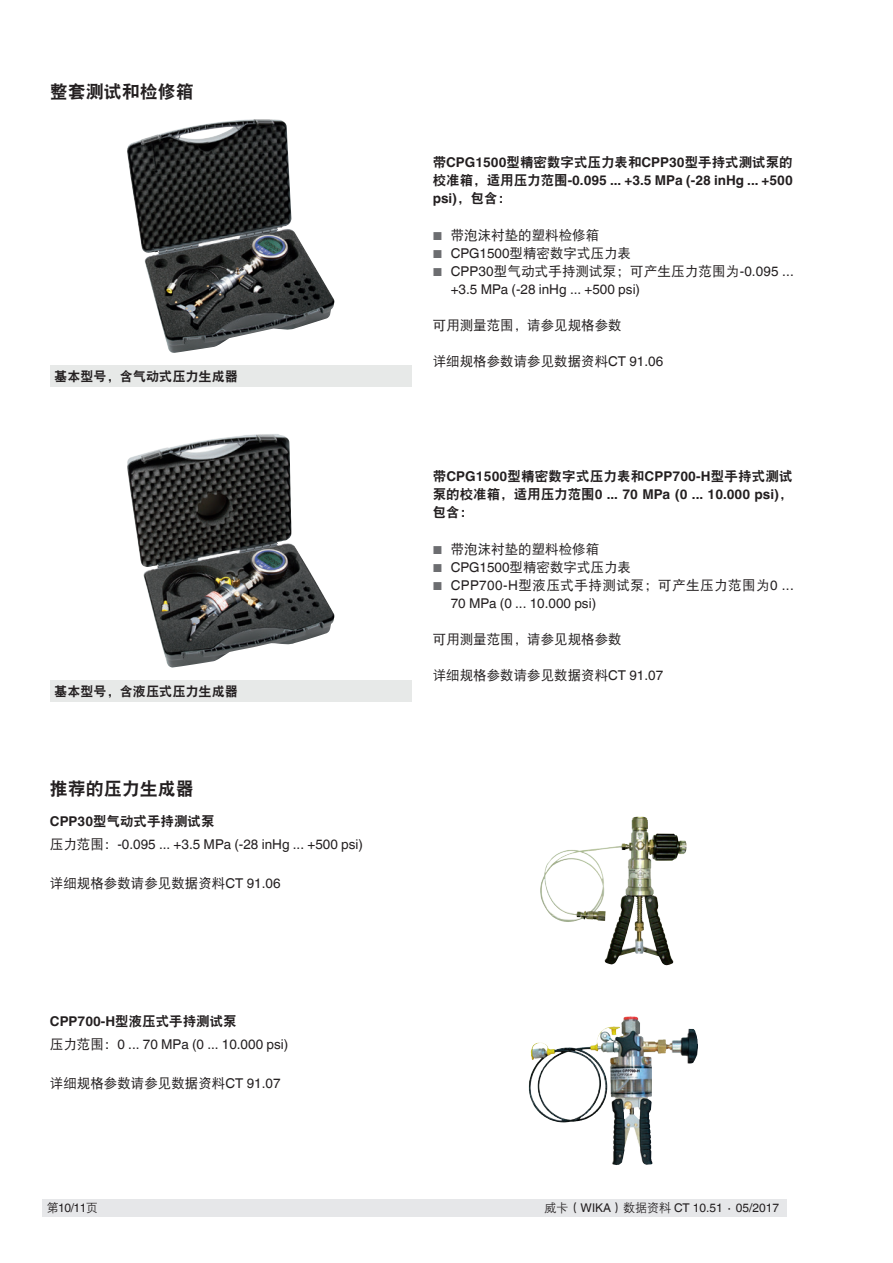
<style>
.page{position:relative;width:893px;height:1263px;background:#fff}
.page>*{position:absolute;margin:0;border:0;box-sizing:border-box;transform-origin:0 0}
.t1{font:18px "DF Hei W9";color:#231f20}
.t2{font:13.5px "DF Hei W5";color:#231f20}
.t3{font:13.5px "Helvetica World";color:#231f20}
.t4{font:13.5px "DF Hei W9";color:#231f20}
.t5{font:700 13.5px/18px "Helvetica World";color:#231f20}
.t6{font:13.5px "DF Hei W5";letter-spacing:.035em;color:#231f20}
.t7{font:13.2px "DF Hei W9";color:#231f20}
.t8{font:12px "Helvetica World";color:#231f20}
.s1{font-family:"Helvetica World";font-weight:700}
.s2{font-family:"DF Hei W5"}
.s3{font-family:"Helvetica World"}
.s4{font-family:"DF Hei W9";font-weight:400}
.s5{font-family:"Helvetica World";font-size:11.55px;color:#6c6d70}
.s6{font-family:"FZZDXJW GB1 0"}
</style>
<div class="page">
<div style="left:43px;top:1199px;width:744px;height:17px;background:#e6e7e9"></div>
<img style="left:616px;top:816px;width:23px;height:111px">
<img style="left:589px;top:816px;width:49px;height:50px">
<img style="left:559px;top:1016px;width:70px;height:33px">
<img style="left:127px;top:434px;width:208px;height:233px">
<img style="left:127px;top:119px;width:208px;height:234px">
<div style="left:50px;top:366px;width:361px;height:21px;background:#e7e9e8"></div>
<div style="left:50px;top:680px;width:361px;height:21px;background:#e7e9e8"></div>
<h1 class="t1" style="left:50px;top:82px;width:145px">整套测试和检修箱</h1>
<p class="t7" style="left:54px;top:370px;width:185px">基本型号，含气动式压力生成器</p>
<p class="t7" style="left:54px;top:684px;width:185px">基本型号，含液压式压力生成器</p>
<h1 class="t1" style="left:50px;top:780px;width:145px">推荐的压力生成器</h1>
<p class="t4" style="left:50px;top:814px;width:166px"><span class="s1">CPP30</span>型气动式手持测试泵</p>
<p class="t3" style="left:50px;top:837px;width:315px"><span class="s2">压力范围：</span>-0.095 ... +3.5 MPa (-28 inHg ... +500 psi)</p>
<p class="t2" style="left:50px;top:877px;width:232px">详细规格参数请参见数据资料<span class="s3">CT 91.06</span></p>
<p class="t4" style="left:50px;top:1014px;width:188px"><span class="s1">CPP700-H</span>型液压式手持测试泵</p>
<p class="t3" style="left:50px;top:1036px;width:240px"><span class="s2">压力范围：</span>0 ... 70 MPa (0 ... 10.000 psi)</p>
<p class="t2" style="left:50px;top:1076px;width:232px">详细规格参数请参见数据资料<span class="s3">CT 91.07</span></p>
<p class="t4" style="left:433px;top:155px;width:362px">带<span class="s1">CPG1500</span>型精密数字式压力表和<span class="s1">CPP30</span>型手持式测试泵的</p>
<p class="t5" style="left:433px;top:171px;width:362px"><span class="s4">校准箱，适用压力范围</span>-0.095 ... +3.5 MPa (-28 inHg ... +500 psi)<span class="s4">，包含：</span></p>
<p class="t2" style="left:433px;top:229px;width:168px"><span class="s5">■</span> 带泡沫衬垫的塑料检修箱</p>
<p class="t2" style="left:433px;top:247px;width:200px"><span class="s5">■</span> <span class="s3">CPG1500</span>型精密数字式压力表</p>
<p class="t2" style="left:433px;top:265px;width:363px"><span class="s5">■</span> <span class="s3">CPP30</span>型气动式手持测试泵；可产生压力范围为<span class="s3">-0.095 ...</span></p>
<p class="t3" style="left:451px;top:282px;width:191px">+3.5 MPa (-28 inHg ... +500 psi)</p>
<p class="t2" style="left:433px;top:319px;width:190px">可用测量范围，请参见规格参数</p>
<p class="t2" style="left:433px;top:355px;width:232px">详细规格参数请参见数据资料<span class="s3">CT 91.06</span></p>
<p class="t4" style="left:433px;top:470px;width:362px">带<span class="s1">CPG1500</span>型精密数字式压力表和<span class="s1">CPP700-H</span>型手持式测试</p>
<p class="t5" style="left:433px;top:486px;width:362px"><span class="s4">泵的校准箱，适用压力范围</span>0 ... 70 MPa (0 ... 10.000 psi)<span class="s4">，</span></p>
<p class="t4" style="left:433px;top:506px;width:42px">包含：</p>
<p class="t2" style="left:433px;top:542px;width:168px"><span class="s5">■</span> 带泡沫衬垫的塑料检修箱</p>
<p class="t2" style="left:433px;top:560px;width:200px"><span class="s5">■</span> <span class="s3">CPG1500</span>型精密数字式压力表</p>
<p class="t6" style="left:433px;top:578px;width:363px"><span class="s5">■</span> <span class="s3">CPP700-H</span>型液压式手持测试泵；可产生压力范围为<span class="s3">0 ...</span></p>
<p class="t3" style="left:451px;top:595px;width:147px">70 MPa (0 ... 10.000 psi)</p>
<p class="t2" style="left:433px;top:632px;width:190px">可用测量范围，请参见规格参数</p>
<p class="t2" style="left:433px;top:668px;width:232px">详细规格参数请参见数据资料<span class="s3">CT 91.07</span></p>
<p class="t8" style="left:47px;top:1201px;width:53px"><span class="s6">第</span>10/11<span class="s6">页</span></p>
<p class="t8" style="left:545px;top:1201px;width:236px"><span class="s6">威卡（</span>WIKA<span class="s6">）数据资料</span> CT 10.51 ∙ 05/2017</p>
</div>
